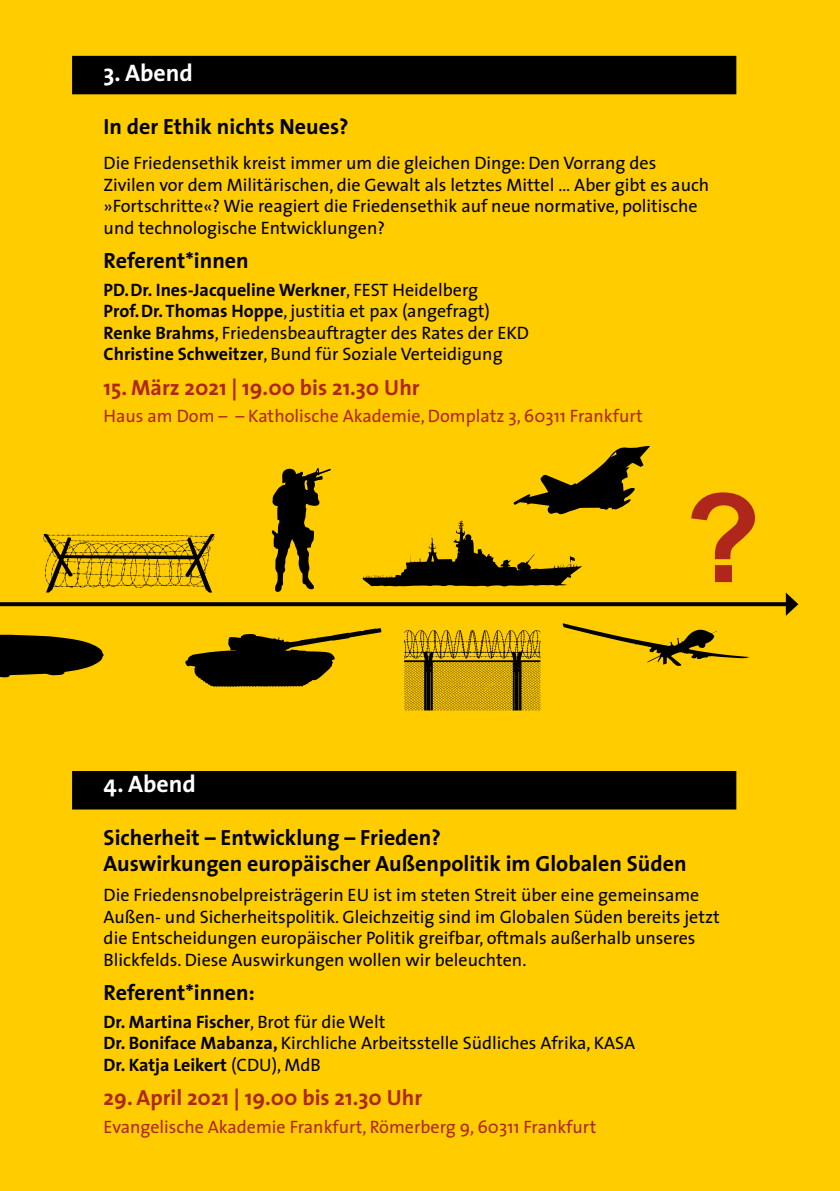
<style>
.page{position:relative;width:840px;height:1191px;background:#fff}
.page>*{position:absolute;margin:0;border:0;box-sizing:border-box;transform-origin:0 0}
.t1{font:700 124px "Arial";color:#af271a}
.t2{font:700 24px "Mtud The Sans";color:#fff}
.t3{font:700 22px/26.4px "Mtud The Sans";color:#000}
.t4{font:700 22px "Mtud The Sans";color:#af271a}
.t5{font:18px/21.6px "Mtud The Sans";color:#000}
.t6{font:18px "Mtud The Sans";color:#af271a}
.s1{font-weight:700}
</style>
<div class="page">
<div style="left:0;top:0;width:839px;height:1191px;background:#fc0"></div>
<div style="left:73px;top:772px;width:662px;height:36px;background:#000"></div>
<div style="left:72px;top:771px;width:664px;height:38px;border:2px solid #000"></div>
<div style="left:73px;top:57px;width:662px;height:36px;background:#000"></div>
<div style="left:72px;top:56px;width:664px;height:38px;border:2px solid #000"></div>
<svg style="left:0;top:602px;width:785px;height:4px;background:#0c0a00"></svg>
<svg style="left:785px;top:592px;width:12px;height:24px"></svg>
<svg style="left:0;top:635px;width:104px;height:42px"></svg>
<svg style="left:43px;top:534px;width:171px;height:58px"></svg>
<svg style="left:271px;top:468px;width:60px;height:124px"></svg>
<svg style="left:185px;top:628px;width:196px;height:59px"></svg>
<svg style="left:513px;top:446px;width:136px;height:68px"></svg>
<svg style="left:562px;top:623px;width:186px;height:43px"></svg>
<svg style="left:404px;top:630px;width:137px;height:80px"></svg>
<svg style="left:362px;top:520px;width:219px;height:66px"></svg>
<h2 class="t2" style="left:104px;top:53px;width:91px">3. Abend</h2>
<p class="t3" style="left:104px;top:113px;width:246px">In der Ethik nichts Neues?</p>
<p class="t5" style="left:104px;top:152px;width:606px">Die Friedensethik kreist immer um die gleichen Dinge: Den Vorrang des Zivilen vor dem Militärischen, die Gewalt als letztes Mittel … Aber gibt es auch »Fortschritte«? Wie reagiert die Friedensethik auf neue normative, politische und technologische Entwicklungen?</p>
<p class="t3" style="left:104px;top:247px;width:147px">Referent*innen</p>
<p class="t5" style="left:104px;top:278px;width:427px"><span class="s1">PD.Dr. Ines-Jacqueline Werkner</span>, FEST Heidelberg <span class="s1">Prof.Dr. Thomas Hoppe</span>, justitia et pax (angefragt)<br><span class="s1">Renke Brahms</span>, Friedensbeauftragter des Rates der EKD <span class="s1">Christine Schweitzer</span>, Bund für Soziale Verteidigung</p>
<p class="t4" style="left:104px;top:369px;width:317px">15. März 2021 | 19.00 bis 21.30 Uhr</p>
<p class="t6" style="left:104px;top:401px;width:540px">Haus am Dom – – Katholische Akademie, Domplatz 3, 60311 Frankfurt</p>
<h1 class="t1" style="left:684px;top:457px;width:77px">?</h1>
<h2 class="t2" style="left:104px;top:764px;width:94px">4. Abend</h2>
<p class="t3" style="left:104px;top:824px;width:584px">Sicherheit – Entwicklung – Frieden?<br>Auswirkungen europäischer Außenpolitik im Globalen Süden</p>
<p class="t5" style="left:104px;top:883px;width:617px">Die Friedensnobelpreisträgerin EU ist im steten Streit über eine gemeinsame Außen- und Sicherheitspolitik. Gleichzeitig sind im Globalen Süden bereits jetzt die Entscheidungen europäischer Politik greifbar, oftmals außerhalb unseres Blickfelds. Diese Auswirkungen wollen wir beleuchten.</p>
<p class="t3" style="left:104px;top:979px;width:153px">Referent*innen:</p>
<p class="t5" style="left:104px;top:1010px;width:532px"><span class="s1">Dr. Martina Fischer</span>, Brot für die Welt<br><span class="s1">Dr. Boniface Mabanza,</span> Kirchliche Arbeitsstelle Südliches Afrika, KASA<br><span class="s1">Dr. Katja Leikert</span> (CDU), MdB</p>
<p class="t4" style="left:104px;top:1079px;width:320px">29. April 2021 | 19.00 bis 21.30 Uhr</p>
<p class="t6" style="left:104px;top:1111px;width:494px">Evangelische Akademie Frankfurt, Römerberg 9, 60311 Frankfurt</p>
</div>
